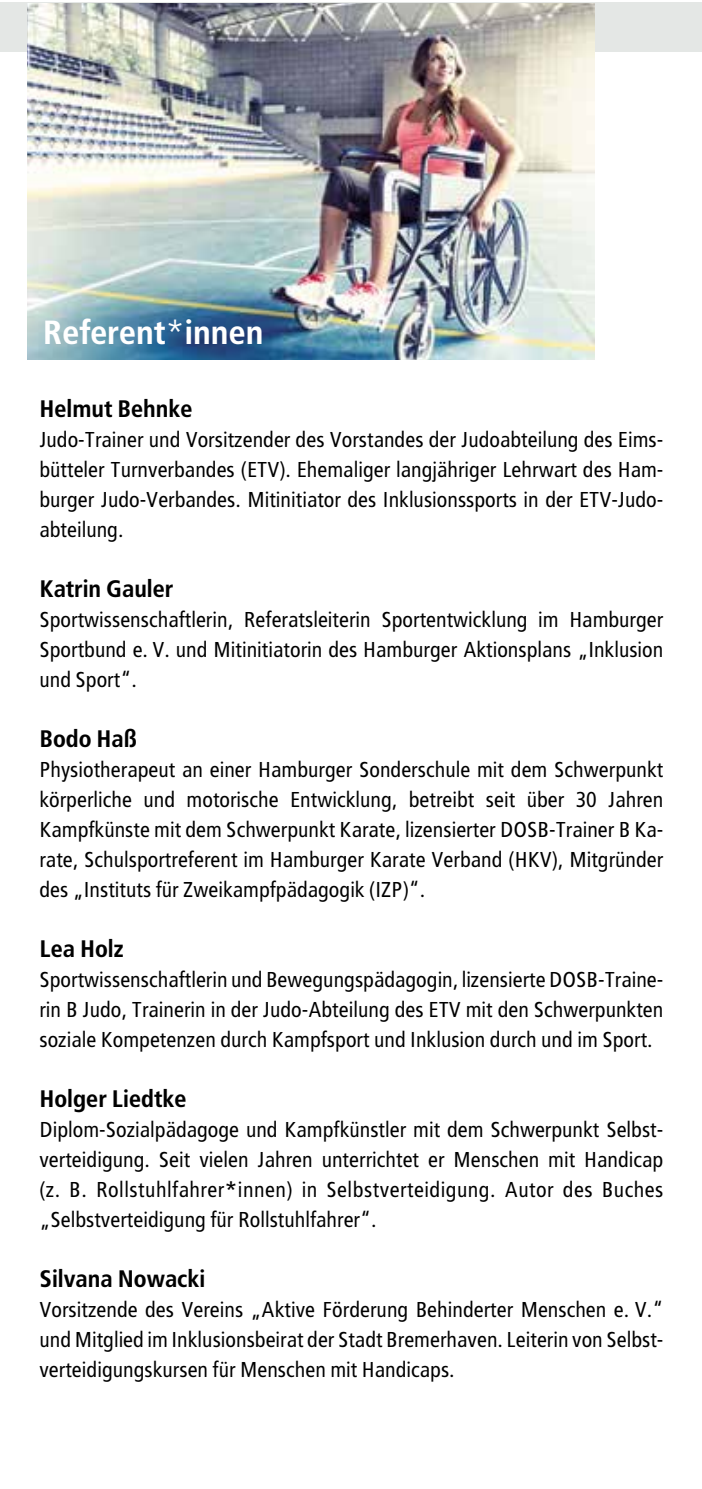
<style>
.page{position:relative;width:702px;height:1489px;background:#fff}
.page>*{position:absolute;margin:0;border:0;box-sizing:border-box;transform-origin:0 0}
.t1{font:35px "Frutiger Bol Con";color:#fff}
.t2{font:25px "Frutiger Bol Con";color:#000}
.t3{font:22.5px/30px "Frutiger Reg Con";color:#000;text-align:justify}
.s1{font-family:"Frutiger";font-weight:300}
.s2{font-family:"Frutiger"}
</style>
<div class="page">
<div style="left:0;top:2px;width:702px;height:49px;background:#e4e7e5"></div>
<img style="left:27px;top:4px;width:567px;height:356px">
<h1 class="t1" style="left:43px;top:313px;width:222px">Referent<span class="s1">*</span>innen</h1>
<p class="t2" style="left:39px;top:394px;width:155px">Helmut Behnke</p>
<p class="t3" style="left:39px;top:424px;width:625px">Judo-Trainer und Vorsitzender des Vorstandes der Judoabteilung des Eims&shy;bütteler Turnverbandes (ETV). Ehemaliger langjähriger Lehrwart des Ham&shy;burger Judo-Verbandes. Mitinitiator des Inklusionssports in der ETV-Judo&shy;abteilung.</p>
<p class="t2" style="left:39px;top:574px;width:135px">Katrin Gauler</p>
<p class="t3" style="left:39px;top:604px;width:625px">Sportwissenschaftlerin, Referatsleiterin Sportentwicklung im Hamburger Sportbund e. V. und Mitinitiatorin des Hamburger Aktionsplans „Inklusion und Sport“.</p>
<p class="t2" style="left:39px;top:724px;width:99px">Bodo Haß</p>
<p class="t3" style="left:39px;top:754px;width:625px">Physiotherapeut an einer Hamburger Sonderschule mit dem Schwerpunkt körperliche und motorische Entwicklung, betreibt seit über 30 Jahren Kampfkünste mit dem Schwerpunkt Karate, lizensierter DOSB-Trainer B Ka&shy;rate, Schulsportreferent im Hamburger Karate Verband (HKV), Mitgründer des „Instituts für Zweikampfpädagogik (IZP)“.</p>
<p class="t2" style="left:39px;top:934px;width:86px">Lea Holz</p>
<p class="t3" style="left:39px;top:964px;width:625px">Sportwissenschaftlerin und Bewegungspädagogin, lizensierte DOSB-Traine&shy;rin B Judo, Trainerin in der Judo-Abteilung des ETV mit den Schwerpunkten soziale Kompetenzen durch Kampfsport und Inklusion durch und im Sport.</p>
<p class="t2" style="left:39px;top:1084px;width:148px">Holger Liedtke</p>
<p class="t3" style="left:39px;top:1114px;width:625px">Diplom-Sozialpädagoge und Kampfkünstler mit dem Schwerpunkt Selbst&shy;verteidigung. Seit vielen Jahren unterrichtet er Menschen mit Handicap (z. B. Rollstuhlfahrer<span class="s2">*</span>innen) in Selbstverteidigung. Autor des Buches „Selbstverteidigung für Rollstuhlfahrer“.</p>
<p class="t2" style="left:39px;top:1264px;width:167px">Silvana Nowacki</p>
<p class="t3" style="left:39px;top:1294px;width:625px">Vorsitzende des Vereins „Aktive Förderung Behinderter Menschen e. V.“ und Mitglied im Inklusionsbeirat der Stadt Bremerhaven. Leiterin von Selbst&shy;verteidigungskursen für Menschen mit Handicaps.</p>
</div>
